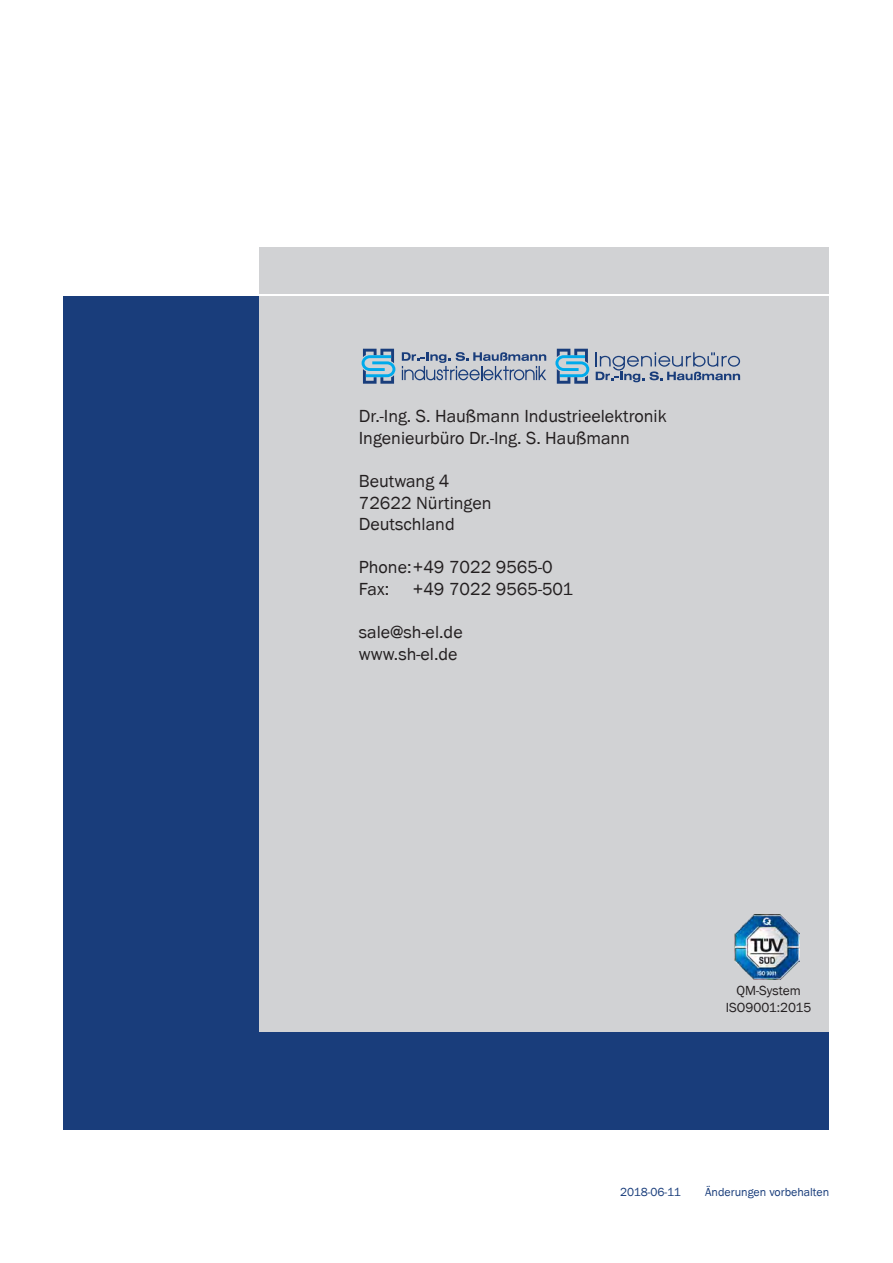
<style>
.page{position:relative;width:893px;height:1263px;background:#fff}
.page>*{position:absolute;margin:0;border:0;box-sizing:border-box;transform-origin:0 0}
.t1{font:18px/21.6px "Franklin Got Itc TEE";color:#231f20}
.t2{font:13.5px "Franklin Got Itc TEE";color:#231f20}
.t3{font:12px "Franklin Got Itc TEE";color:#193d7b}
</style>
<div class="page">
<div style="left:64px;top:297px;width:765px;height:833px;background:#193d7b"></div>
<div style="left:259px;top:247px;width:570px;height:46px;background:#d1d2d4"></div>
<div style="left:259px;top:297px;width:570px;height:735px;background:#d1d2d4"></div>
<svg style="left:362px;top:349px;width:33px;height:35px"></svg>
<svg style="left:402px;top:352px;width:144px;height:28px"></svg>
<svg style="left:555px;top:349px;width:34px;height:35px"></svg>
<svg style="left:596px;top:352px;width:144px;height:30px"></svg>
<img style="left:735px;top:914px;width:65px;height:65px">
<p class="t1" style="left:359px;top:406px;width:309px">Dr.-Ing. S. Haußmann Industrieelektronik<br>Ingenieurbüro Dr.-Ing. S. Haußmann</p>
<p class="t1" style="left:359px;top:470px;width:92px">Beutwang 4</p>
<p class="t1" style="left:359px;top:492px;width:134px">72622 Nürtingen</p>
<p class="t1" style="left:359px;top:514px;width:97px">Deutschland</p>
<p class="t1" style="left:359px;top:557px;width:195px">Phone:+49 7022 9565-0</p>
<p class="t1" style="left:359px;top:578px;width:32px">Fax:</p>
<p class="t1" style="left:413px;top:578px;width:162px">+49 7022 9565-501</p>
<p class="t1" style="left:359px;top:622px;width:105px">sale@sh-el.de</p>
<p class="t1" style="left:359px;top:643px;width:100px">www.sh-el.de</p>
<p class="t2" style="left:736px;top:983px;width:66px">QM-System</p>
<p class="t2" style="left:726px;top:1000px;width:87px">ISO9001:2015</p>
<p class="t3" style="left:620px;top:1185px;width:62px">2018-06-11</p>
<p class="t3" style="left:705px;top:1185px;width:126px">Änderungen vorbehalten</p>
</div>
